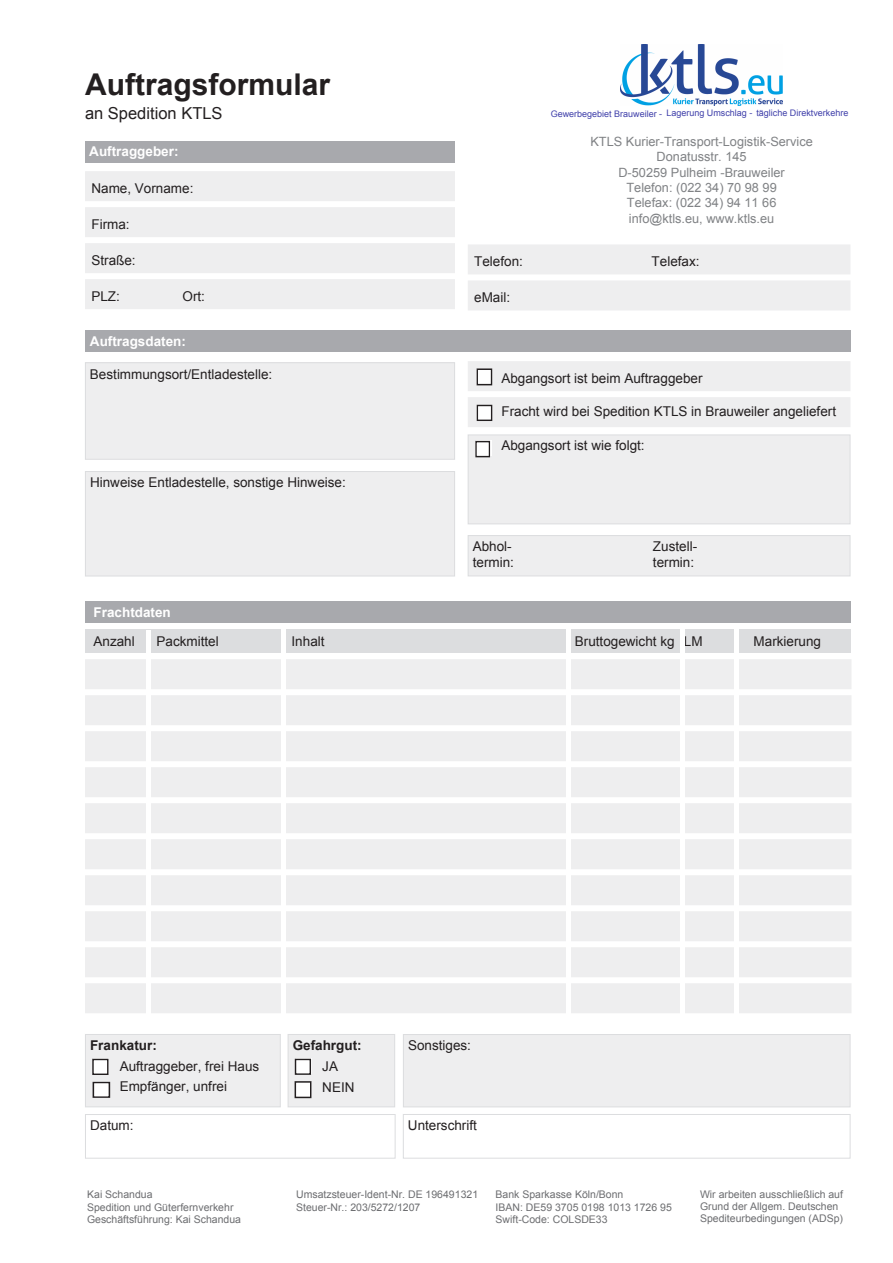
<style>
.page{position:relative;width:893px;height:1263px;background:#fff}
.page>*{position:absolute;margin:0;border:0;box-sizing:border-box;transform-origin:0 0}
.t1{font:700 30px "Arial";color:#231f20}
.t2{font:16.5px "Arial";color:#231f20}
.t3{font:13.5px/20.9px "Arial";color:#231f20}
.t4{font:700 13.5px "Arial";color:#fff}
.t5{font:700 13.5px/21px "Arial";color:#231f20}
.t6{font:12.75px/15.3px "Arial";color:#808285;text-align:center}
.t7{font:10.5px/12.5px "Arial";color:#6c6d70}
.t8{font:9px "Arial";color:#4040aa}
.s1{font-weight:700}
.s2{font-weight:400}
</style>
<div class="page">
<div style="left:85px;top:141px;width:370px;height:22px;background:#a8a9ad"></div>
<div style="left:85px;top:363px;width:370px;height:96px;background:#eeeeef"></div>
<div style="left:85px;top:362px;width:370px;height:98px;border:1px solid #dcdddf"></div>
<div style="left:468px;top:535px;width:382px;height:41px;background:#eeeeef"></div>
<div style="left:468px;top:535px;width:382px;height:41px;border:1px solid #dcdddf"></div>
<div style="left:85px;top:471px;width:370px;height:105px;background:#eeeeef"></div>
<div style="left:85px;top:471px;width:370px;height:105px;border:1px solid #dcdddf"></div>
<div style="left:85px;top:629px;width:765px;height:24px;background:#dcdddf"></div>
<div style="left:85px;top:659px;width:766px;height:30px;background:#eeeeef"></div>
<div style="left:85px;top:695px;width:766px;height:30px;background:#eeeeef"></div>
<div style="left:85px;top:731px;width:766px;height:30px;background:#eeeeef"></div>
<div style="left:85px;top:767px;width:766px;height:30px;background:#eeeeef"></div>
<div style="left:85px;top:803px;width:766px;height:30px;background:#eeeeef"></div>
<div style="left:85px;top:839px;width:766px;height:30px;background:#eeeeef"></div>
<div style="left:85px;top:875px;width:766px;height:30px;background:#eeeeef"></div>
<div style="left:85px;top:911px;width:766px;height:30px;background:#eeeeef"></div>
<div style="left:85px;top:947px;width:766px;height:30px;background:#eeeeef"></div>
<div style="left:85px;top:983px;width:766px;height:30px;background:#eeeeef"></div>
<div style="left:85px;top:171px;width:370px;height:30px;background:#eeeeef"></div>
<div style="left:85px;top:207px;width:370px;height:30px;background:#eeeeef"></div>
<div style="left:85px;top:243px;width:370px;height:30px;background:#eeeeef"></div>
<div style="left:85px;top:279px;width:370px;height:30px;background:#eeeeef"></div>
<div style="left:468px;top:435px;width:382px;height:89px;background:#eeeeef"></div>
<div style="left:468px;top:434px;width:382px;height:90px;border:1px solid #dcdddf"></div>
<div style="left:85px;top:330px;width:765px;height:21px;background:#a8a9ad"></div>
<div style="left:85px;top:601px;width:765px;height:21px;background:#a8a9ad"></div>
<div style="left:468px;top:361px;width:382px;height:30px;background:#eeeeef"></div>
<div style="left:468px;top:397px;width:382px;height:30px;background:#eeeeef"></div>
<div style="left:85px;top:1034px;width:195px;height:73px;background:#eeeeef"></div>
<div style="left:85px;top:1034px;width:196px;height:73px;border:1px solid #dcdddf"></div>
<div style="left:288px;top:1034px;width:107px;height:73px;background:#eeeeef"></div>
<div style="left:288px;top:1034px;width:107px;height:73px;border:1px solid #dcdddf"></div>
<div style="left:468px;top:244px;width:382px;height:30px;background:#eeeeef"></div>
<div style="left:468px;top:280px;width:382px;height:30px;background:#eeeeef"></div>
<div style="left:403px;top:1034px;width:447px;height:73px;background:#eeeeef"></div>
<div style="left:403px;top:1034px;width:447px;height:73px;border:1px solid #dcdddf"></div>
<div style="left:403px;top:1114px;width:447px;height:44px;border:1px solid #dcdddf"></div>
<div style="left:85px;top:1114px;width:310px;height:44px;border:1px solid #dcdddf"></div>
<div style="left:476px;top:369px;width:16px;height:16px;background:#fff"></div>
<div style="left:477px;top:368px;width:15px;height:17px;border:1px solid #231f20"></div>
<div style="left:476px;top:405px;width:15px;height:16px;background:#fff"></div>
<div style="left:477px;top:405px;width:15px;height:16px;border:1px solid #231f20"></div>
<div style="left:476px;top:440px;width:15px;height:16px;background:#fff"></div>
<div style="left:475px;top:441px;width:15px;height:16px;border:1px solid #231f20"></div>
<div style="left:93px;top:1058px;width:16px;height:16px;background:#fff"></div>
<div style="left:92px;top:1059px;width:17px;height:16px;border:1px solid #231f20"></div>
<div style="left:93px;top:1082px;width:16px;height:15px;background:#fff"></div>
<div style="left:93px;top:1082px;width:17px;height:16px;border:1px solid #231f20"></div>
<div style="left:296px;top:1058px;width:15px;height:16px;background:#fff"></div>
<div style="left:295px;top:1059px;width:16px;height:16px;border:1px solid #231f20"></div>
<div style="left:296px;top:1082px;width:15px;height:15px;background:#fff"></div>
<div style="left:295px;top:1081px;width:16px;height:17px;border:1px solid #231f20"></div>
<hr style="left:147px;top:630px;width:4px;height:386px;background:#fff">
<hr style="left:282px;top:629px;width:4px;height:386px;background:#fff">
<div style="left:566px;top:629px;width:5px;height:386px;background:#fff"></div>
<hr style="left:680px;top:629px;width:4px;height:386px;background:#fff">
<hr style="left:735px;top:629px;width:4px;height:386px;background:#fff">
<img style="left:621px;top:45px;width:161px;height:61px">
<p class="t1" style="left:85px;top:64px;width:247px">Auftragsformular</p>
<p class="t2" style="left:85px;top:103px;width:139px">an Spedition KTLS</p>
<p class="t4" style="left:89px;top:143px;width:91px">Auftraggeber:</p>
<p class="t3" style="left:91px;top:178px;width:104px">Name, Vorname:</p>
<p class="t3" style="left:91px;top:214px;width:40px">Firma:</p>
<p class="t3" style="left:91px;top:250px;width:46px">Straße:</p>
<p class="t3" style="left:91px;top:286px;width:30px">PLZ:</p>
<p class="t3" style="left:183px;top:286px;width:24px">Ort:</p>
<p class="t8" style="left:551px;top:107px;width:299px">Gewerbegebiet Brauweiler - Lagerung Umschlag - tägliche Direktverkehre</p>
<p class="t6" style="left:590px;top:134px;width:224px">KTLS Kurier-Transport-Logistik-Service<br>Donatusstr. 145<br>D-50259 Pulheim -Brauweiler<br>Telefon: (022 34) 70 98 99<br>Telefax: (022 34) 94 11 66 info@ktls.eu, www.ktls.eu</p>
<p class="t3" style="left:474px;top:251px;width:50px">Telefon:</p>
<p class="t3" style="left:652px;top:251px;width:50px">Telefax:</p>
<p class="t3" style="left:474px;top:287px;width:38px">eMail:</p>
<p class="t4" style="left:90px;top:332px;width:97px">Auftragsdaten:</p>
<p class="t3" style="left:90px;top:364px;width:184px">Bestimmungsort/Entladestelle:</p>
<p class="t3" style="left:501px;top:368px;width:203px">Abgangsort ist beim Auftraggeber</p>
<p class="t3" style="left:501px;top:401px;width:336px">Fracht wird bei Spedition KTLS in Brauweiler angeliefert</p>
<p class="t3" style="left:501px;top:435px;width:145px">Abgangsort ist wie folgt:</p>
<p class="t3" style="left:90px;top:472px;width:257px">Hinweise Entladestelle, sonstige Hinweise:</p>
<p class="t4" style="left:94px;top:604px;width:79px">Frachtdaten</p>
<p class="t3" style="left:473px;top:536px;width:41px">Abhol-</p>
<p class="t3" style="left:653px;top:536px;width:46px">Zustell-</p>
<p class="t3" style="left:473px;top:552px;width:43px">termin:</p>
<p class="t3" style="left:653px;top:552px;width:43px">termin:</p>
<p class="t3" style="left:94px;top:631px;width:43px">Anzahl</p>
<p class="t3" style="left:157px;top:631px;width:64px">Packmittel</p>
<p class="t3" style="left:292px;top:631px;width:35px">Inhalt</p>
<p class="t3" style="left:575px;top:631px;width:129px">Bruttogewicht kg LM</p>
<p class="t3" style="left:754px;top:631px;width:69px">Markierung</p>
<p class="t3" style="left:120px;top:1035px;width:141px;text-indent:-30px"><span class="s1">Frankatur:<br></span>Auftraggeber, frei Haus<br>Empfänger, unfrei</p>
<p class="t5" style="left:322px;top:1035px;width:41px;text-indent:-30px">Gefahrgut:<br><span class="s2">JA<br>NEIN</span></p>
<p class="t3" style="left:408px;top:1035px;width:65px">Sonstiges:</p>
<p class="t3" style="left:90px;top:1115px;width:45px">Datum:</p>
<p class="t3" style="left:408px;top:1115px;width:71px">Unterschrift</p>
<p class="t7" style="left:87px;top:1188px;width:156px">Kai Schandua<br>Spedition und Güterfernverkehr<br>Geschäftsführung: Kai Schandua</p>
<p class="t7" style="left:296px;top:1188px;width:184px">Umsatzsteuer-Ident-Nr. DE 196491321<br>Steuer-Nr.: 203/5272/1207</p>
<p class="t7" style="left:496px;top:1188px;width:178px">Bank Sparkasse Köln/Bonn<br>IBAN: DE59 3705 0198 1013 1726 95<br>Swift-Code: COLSDE33</p>
<p class="t7" style="left:700px;top:1189px;width:144px;line-height:11.9px">Wir arbeiten ausschließlich auf<br>Grund der Allgem. Deutschen<br>Spediteurbedingungen (ADSp)</p>
</div>
